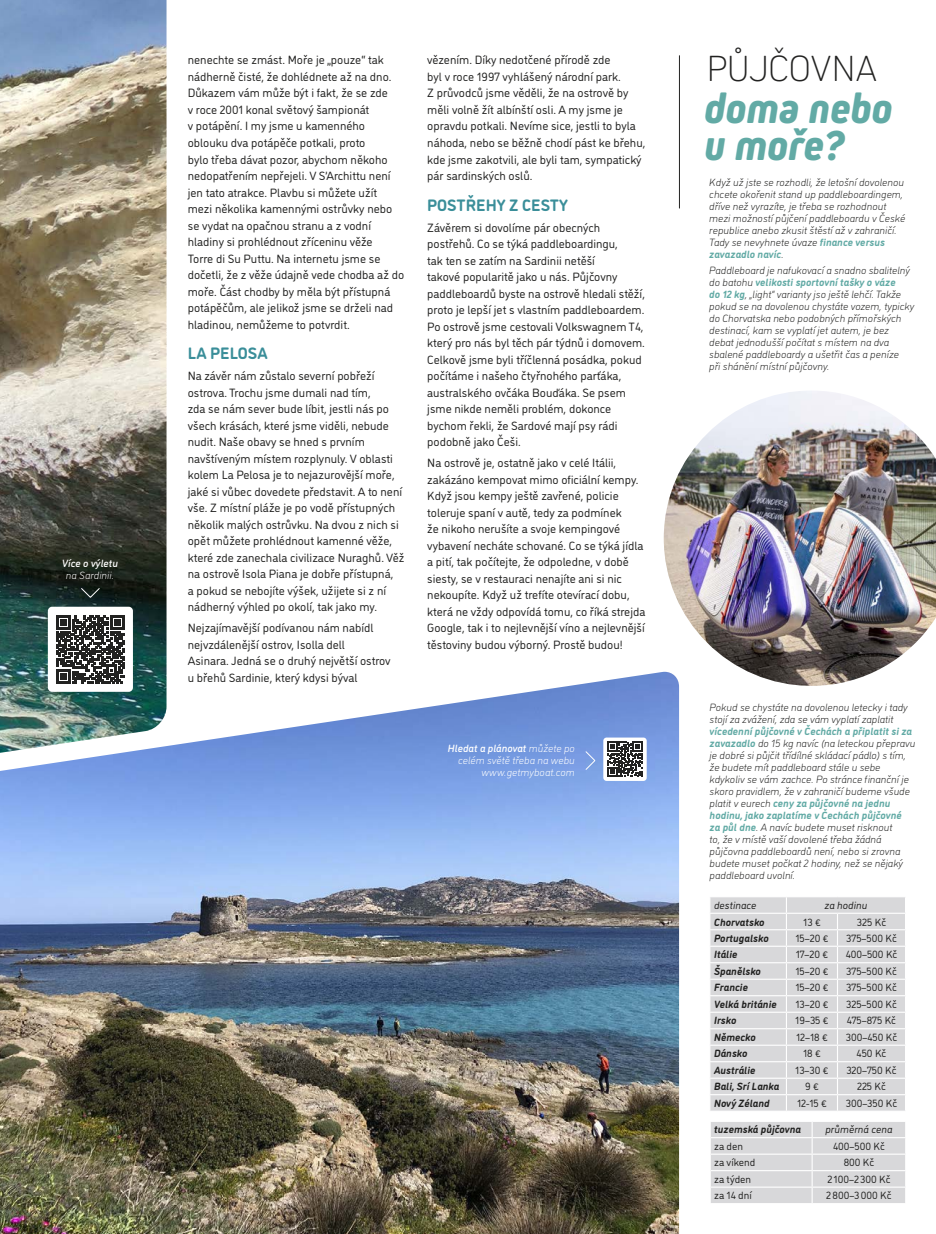
<style>
.page{position:relative;width:936px;height:1234px;background:#fff}
.page>*{position:absolute;margin:0;border:0;box-sizing:border-box;transform-origin:0 0}
.t1{font:italic 800 43.65px/37.3px "Kiro";color:#62aaa5}
.t2{font:200 37.95px "Kiro";color:#222221}
.t3{font:700 16.5px "DI Nosaur";color:#3a8e99}
.t4{font:12px/16.5px "DI Nosaur";color:#222221}
.t5{font:italic 300 10.5px/12px "DI Nosaur";color:#222221}
.t6{font:10.5px "DI Nosaur";color:#222221}
.t7{font:italic 700 10.5px "DI Nosaur";color:#222221}
.t8{font:italic 300 10.5px/12px "DI Nosaur";color:#fff;text-align:right}
.t9{font:italic 10.5px "DI Nosaur";color:#222221}
.t10{font:italic 500 10.5px "DI Nosaur";color:#fff}
.s1{font-weight:500}
.s2{font-weight:700;color:#62aaa5}
</style>
<div class="page">
<img style="left:0;top:0;width:166px;height:671px">
<img style="left:0;top:671px;width:679px;height:562px">
<img style="left:663px;top:391px;width:272px;height:294px">
<svg style="left:710px;top:897px;width:195px;height:213px;background:#dadadc"></svg>
<svg style="left:710px;top:1122px;width:195px;height:80px;background:#dadadc"></svg>
<hr style="left:679px;top:56px;width:1px;height:152px;background:#222221">
<div style="left:603px;top:737px;width:43px;height:43px;background:#fff;border-radius:3px"></div>
<svg style="left:607px;top:741px;width:35px;height:35px"></svg>
<svg style="left:584px;top:750px;width:12px;height:20px"></svg>
<div style="left:48px;top:606px;width:85px;height:85px;background:#fff;border-radius:4px"></div>
<svg style="left:56px;top:615px;width:69px;height:68px"></svg>
<svg style="left:80px;top:587px;width:20px;height:11px"></svg>
<p class="t10" style="left:62px;top:555px;width:57px">Více o výletu</p>
<p class="t8" style="left:66px;top:568px;width:50px">na Sardinii.</p>
<p class="t4" style="left:188px;top:51px;width:218px">nenechte se zmást. Moře je „pouze“ tak nádherně čisté, že dohlédnete až na dno.<br>Důkazem vám může být i fakt, že se zde<br>v roce 2001 konal světový šampionát<br>v potápění. I my jsme u kamenného oblouku dva potápěče potkali, proto<br>bylo třeba dávat pozor, abychom někoho nedopatřením nepřejeli. V S’Archittu není jen tato atrakce. Plavbu si můžete užít mezi několika kamennými ostrůvky nebo se vydat na opačnou stranu a z vodní hladiny si prohlédnout zříceninu věže<br>Torre di Su Puttu. Na internetu jsme se dočetli, že z věže údajně vede chodba až do moře. Část chodby by měla být přístupná potápěčům, ale jelikož jsme se drželi nad hladinou, nemůžeme to potvrdit.</p>
<h3 class="t3" style="left:188px;top:341px;width:81px">LA PELOSA</h3>
<p class="t4" style="left:188px;top:367px;width:218px">Na závěr nám zůstalo severní pobřeží ostrova. Trochu jsme dumali nad tím,<br>zda se nám sever bude líbit, jestli nás po všech krásách, které jsme viděli, nebude nudit. Naše obavy se hned s prvním navštíveným místem rozplynuly. V oblasti kolem La Pelosa je to nejazurovější moře, jaké si vůbec dovedete představit. A to není vše. Z místní pláže je po vodě přístupných několik malých ostrůvku. Na dvou z nich si opět můžete prohlédnout kamenné věže, které zde zanechala civilizace Nuraghů. Věž na ostrově Isola Piana je dobře přístupná,<br>a pokud se nebojíte výšek, užijete si z ní nádherný výhled po okolí, tak jako my.</p>
<p class="t4" style="left:188px;top:618px;width:204px">Nejzajímavější podívanou nám nabídl nejvzdálenější ostrov, Isolla dell<br>Asinara. Jedná se o druhý největší ostrov u břehů Sardinie, který kdysi býval</p>
<p class="t4" style="left:427px;top:51px;width:220px">vězením. Díky nedotčené přírodě zde<br>byl v roce 1997 vyhlášený národní park.<br>Z průvodců jsme věděli, že na ostrově by měli volně žít albínští osli. A my jsme je opravdu potkali. Nevíme sice, jestli to byla náhoda, nebo se běžně chodí pást ke břehu, kde jsme zakotvili, ale byli tam, sympatický pár sardinských oslů.</p>
<h3 class="t3" style="left:427px;top:192px;width:142px">POSTŘEHY Z CESTY</h3>
<p class="t4" style="left:427px;top:218px;width:219px">Závěrem si dovolíme pár obecných postřehů. Co se týká paddleboardingu,<br>tak ten se zatím na Sardinii netěší<br>takové popularitě jako u nás. Půjčovny paddleboardů byste na ostrově hledali stěží, proto je lepší jet s vlastním paddleboardem.<br>Po ostrově jsme cestovali Volkswagnem T4, který pro nás byl těch pár týdnů i domovem.<br>Celkově jsme byli tříčlenná posádka, pokud počítáme i našeho čtyřnohého parťáka, australského ovčáka Bouďáka. Se psem jsme nikde neměli problém, dokonce bychom řekli, že Sardové mají psy rádi podobně jako Češi.</p>
<p class="t4" style="left:427px;top:453px;width:220px">Na ostrově je, ostatně jako v celé Itálii, zakázáno kempovat mimo oficiální kempy.<br>Když jsou kempy ještě zavřené, policie toleruje spaní v autě, tedy za podmínek<br>že nikoho nerušíte a svoje kempingové vybavení necháte schované. Co se týká jídla a pití, tak počítejte, že odpoledne, v době siesty, se v restauraci nenajíte ani si nic nekoupíte. Když už trefíte otevírací dobu, která ne vždy odpovídá tomu, co říká strejda Google, tak i to nejlevnější víno a nejlevnější těstoviny budou výborný. Prostě budou!</p>
<p class="t8" style="left:448px;top:741px;width:128px"><span class="s1">Hledat a plánovat</span> můžete po celém světě třeba na webu www.getmyboat.com</p>
<h2 class="t2" style="left:706px;top:46px;width:172px">PŮJČOVNA</h2>
<h1 class="t1" style="left:704px;top:90px;width:190px">doma nebo u moře?</h1>
<p class="t5" style="left:709px;top:175px;width:197px">Když už jste se rozhodli, že letošní dovolenou chcete okořenit stand up paddleboardingem, dříve než vyrazíte, je třeba se rozhodnout mezi možností půjčení paddleboardu v České republice anebo zkusit štěstí až v zahraničí.<br>Tady se nevyhnete úvaze <span class="s2">finance versus zavazadlo navíc</span>.</p>
<p class="t5" style="left:709px;top:264px;width:207px">Paddleboard je nafukovací a snadno sbalitelný do batohu <span class="s2">velikosti sportovní tašky o váze<br>do 12 kg</span>, „light“ varianty jso ještě lehčí. Takže pokud se na dovolenou chystáte vozem, typicky do Chorvatska nebo podobných přímořských destinací, kam se vyplatí jet autem, je bez debat jednodušší počítat s místem na dva sbalené paddleboardy a ušetřit čas a peníze<br>při shánění místní půjčovny.</p>
<p class="t5" style="left:709px;top:700px;width:200px">Pokud se chystáte na dovolenou letecky i tady stojí za zvážení, zda se vám vyplatí zaplatit</p>
<p class="t5" style="left:709px;top:724px;width:207px"><span class="s2">vícedenní půjčovné v Čechách a připlatit si za zavazadlo</span> do 15 kg navíc (na leteckou přepravu je dobré si půjčit třídílné skládací pádlo) s tím, že budete mít paddleboard stále u sebe kdykoliv se vám zachce. Po stránce finanční je skoro pravidlem, že v zahraničí budeme všude platit v eurech <span class="s2">ceny za půjčovné na jednu hodinu, jako zaplatíme v Čechách půjčovné<br>za půl dne</span>. A navíc budete muset risknout<br>to, že v místě vaší dovolené třeba žádná půjčovna paddleboardů není, nebo si zrovna budete muset počkat 2 hodiny, než se nějaký paddleboard uvolní.</p>
<p class="t9" style="left:714px;top:897px;width:44px">destinace</p>
<p class="t9" style="left:824px;top:897px;width:44px">za hodinu</p>
<p class="t7" style="left:714px;top:913px;width:52px">Chorvatsko</p>
<p class="t6" style="left:803px;top:914px;width:19px">13 €</p>
<p class="t6" style="left:856px;top:914px;width:31px">325 Kč</p>
<p class="t7" style="left:714px;top:930px;width:56px">Portugalsko</p>
<p class="t6" style="left:795px;top:930px;width:34px">15–20 €</p>
<p class="t6" style="left:846px;top:930px;width:52px">375–500 Kč</p>
<p class="t7" style="left:714px;top:946px;width:25px">Itálie</p>
<p class="t6" style="left:795px;top:947px;width:34px">17–20 €</p>
<p class="t6" style="left:845px;top:947px;width:53px">400–500 Kč</p>
<p class="t7" style="left:714px;top:963px;width:48px">Španělsko</p>
<p class="t6" style="left:795px;top:963px;width:34px">15–20 €</p>
<p class="t6" style="left:846px;top:963px;width:52px">375–500 Kč</p>
<p class="t7" style="left:714px;top:979px;width:35px">Francie</p>
<p class="t6" style="left:795px;top:980px;width:34px">15–20 €</p>
<p class="t6" style="left:846px;top:980px;width:52px">375–500 Kč</p>
<p class="t7" style="left:714px;top:996px;width:64px">Velká británie</p>
<p class="t6" style="left:795px;top:996px;width:34px">13–20 €</p>
<p class="t6" style="left:846px;top:996px;width:52px">325–500 Kč</p>
<p class="t7" style="left:714px;top:1012px;width:24px">Irsko</p>
<p class="t6" style="left:795px;top:1013px;width:35px">19–35 €</p>
<p class="t6" style="left:846px;top:1013px;width:51px">475–875 Kč</p>
<p class="t7" style="left:714px;top:1029px;width:43px">Německo</p>
<p class="t6" style="left:796px;top:1029px;width:33px">12–18 €</p>
<p class="t6" style="left:845px;top:1029px;width:53px">300–450 Kč</p>
<p class="t7" style="left:714px;top:1045px;width:35px">Dánsko</p>
<p class="t6" style="left:803px;top:1046px;width:19px">18 €</p>
<p class="t6" style="left:856px;top:1046px;width:31px">450 Kč</p>
<p class="t7" style="left:714px;top:1062px;width:43px">Austrálie</p>
<p class="t6" style="left:795px;top:1062px;width:35px">13–30 €</p>
<p class="t6" style="left:846px;top:1062px;width:52px">320–750 Kč</p>
<p class="t7" style="left:714px;top:1078px;width:67px">Bali, Srí Lanka</p>
<p class="t6" style="left:805px;top:1078px;width:15px">9 €</p>
<p class="t6" style="left:857px;top:1078px;width:30px">225 Kč</p>
<p class="t7" style="left:714px;top:1095px;width:57px">Nový Zéland</p>
<p class="t6" style="left:797px;top:1095px;width:31px">12-15 €</p>
<p class="t6" style="left:845px;top:1095px;width:53px">300–350 Kč</p>
<p class="t7" style="left:714px;top:1121px;width:88px">tuzemská půjčovna</p>
<p class="t9" style="left:825px;top:1121px;width:69px">průměrná cena</p>
<p class="t6" style="left:714px;top:1138px;width:30px">za den</p>
<p class="t6" style="left:833px;top:1138px;width:53px">400–500 Kč</p>
<p class="t6" style="left:714px;top:1154px;width:43px">za víkend</p>
<p class="t6" style="left:843px;top:1154px;width:32px">800 Kč</p>
<p class="t6" style="left:714px;top:1171px;width:38px">za týden</p>
<p class="t6" style="left:827px;top:1171px;width:65px">2 100–2300 Kč</p>
<p class="t6" style="left:714px;top:1187px;width:39px">za 14 dní</p>
<p class="t6" style="left:826px;top:1187px;width:67px">2800–3000 Kč</p>
</div>
